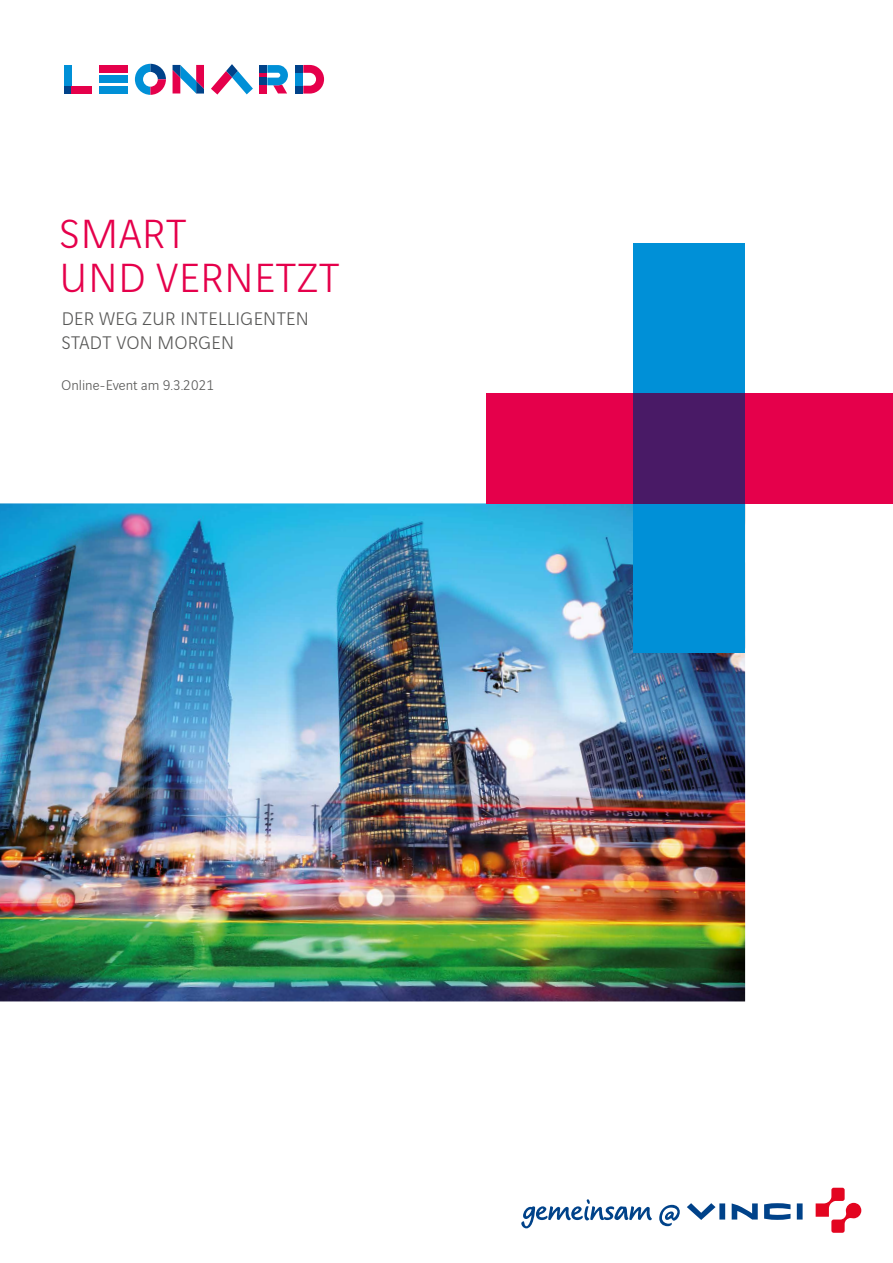
<style>
.page{position:relative;width:893px;height:1263px;background:#fff}
.page>*{position:absolute;margin:0;border:0;box-sizing:border-box;transform-origin:0 0}
.t1{font:300 43.5px/43.5px "Vinci Sans";letter-spacing:.02em;color:#e5004b}
.t2{font:300 19.5px/23.4px "Vinci Sans";letter-spacing:.02em;color:#575756}
.t3{font:300 15px "Vinci Sans";color:#575756}
</style>
<div class="page">
<div style="left:64px;top:65px;width:8px;height:21px;background:#0090d7"></div>
<div style="left:295px;top:73px;width:8px;height:13px;background:#0090d7"></div>
<div style="left:64px;top:86px;width:8px;height:8px;background:#004289"></div>
<div style="left:100px;top:86px;width:28px;height:8px;background:#0090d7"></div>
<div style="left:100px;top:75px;width:28px;height:8px;background:#0090d7"></div>
<svg style="left:303px;top:65px;width:21px;height:29px"></svg>
<svg style="left:173px;top:65px;width:31px;height:29px"></svg>
<div style="left:72px;top:86px;width:20px;height:8px;background:#e5004b"></div>
<div style="left:100px;top:65px;width:28px;height:8px;background:#e5004b"></div>
<svg style="left:135px;top:64px;width:31px;height:31px"></svg>
<svg style="left:260px;top:65px;width:28px;height:28px"></svg>
<div style="left:260px;top:78px;width:7px;height:7px;background:#004289"></div>
<div style="left:260px;top:65px;width:7px;height:8px;background:#004289"></div>
<svg style="left:211px;top:64px;width:42px;height:31px"></svg>
<div style="left:295px;top:65px;width:8px;height:8px;background:#004289"></div>
<div style="left:295px;top:86px;width:8px;height:8px;background:#004289"></div>
<img style="left:0;top:503px;width:745px;height:498px">
<svg style="left:816px;top:1188px;width:45px;height:45px"></svg>
<svg style="left:687px;top:1203px;width:116px;height:17px"></svg>
<svg style="left:521px;top:1199px;width:131px;height:29px"></svg>
<svg style="left:659px;top:1205px;width:21px;height:21px"></svg>
<div style="left:633px;top:503px;width:112px;height:149px;background:#0090d7"></div>
<div style="left:633px;top:244px;width:112px;height:149px;background:#0090d7"></div>
<div style="left:486px;top:393px;width:147px;height:110px;background:#e5004b"></div>
<div style="left:745px;top:393px;width:148px;height:110px;background:#e5004b"></div>
<div style="left:633px;top:393px;width:112px;height:110px;background:#491a66"></div>
<h1 class="t1" style="left:60px;top:209px;width:281px">SMART<br>UND VERNETZT</h1>
<p class="t2" style="left:62px;top:306px;width:249px">DER WEG ZUR INTELLIGENTEN<br>STADT VON MORGEN</p>
<p class="t3" style="left:62px;top:374px;width:154px">Online-Event am 9.3.2021</p>
</div>
